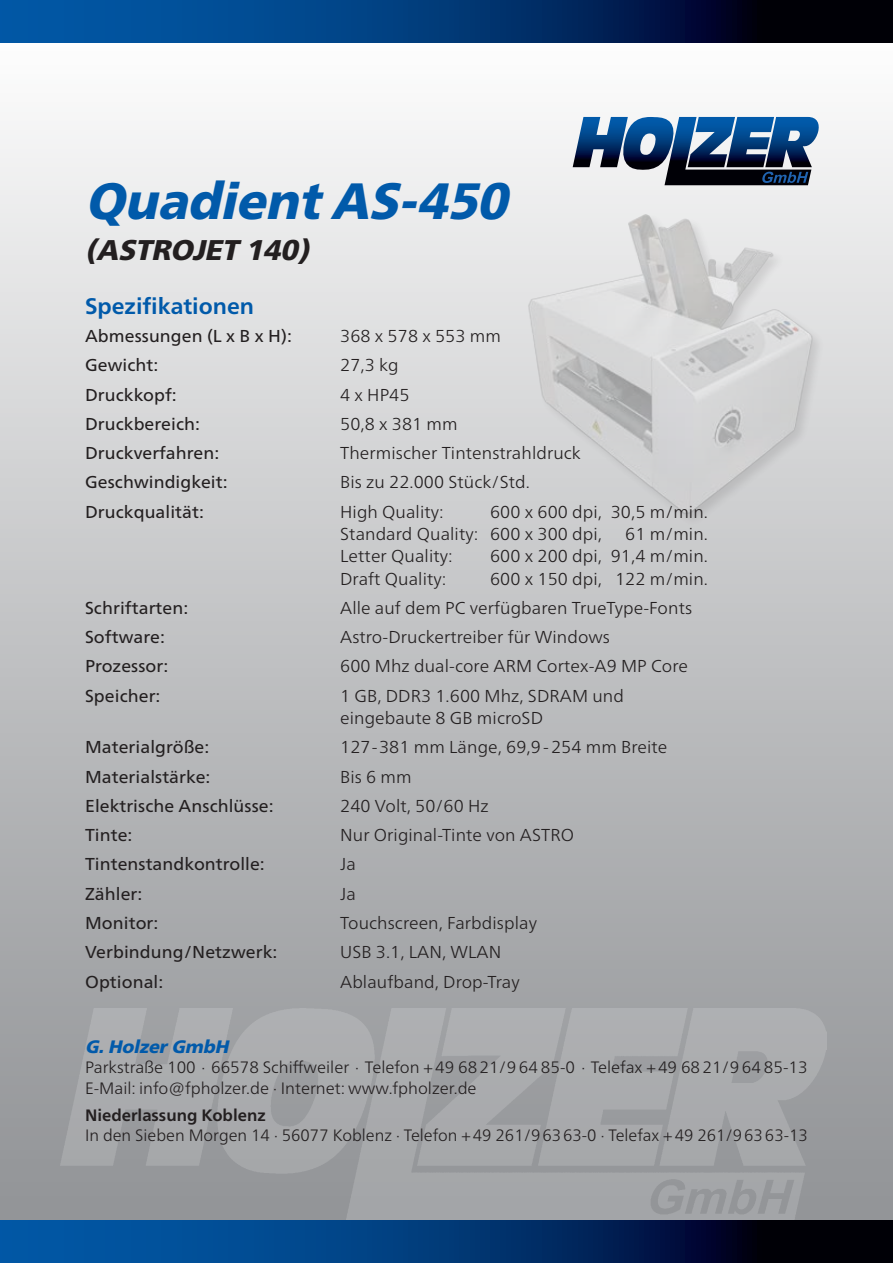
<style>
.page{position:relative;width:893px;height:1263px;background:#fff}
.page>*{position:absolute;margin:0;border:0;box-sizing:border-box;transform-origin:0 0}
.t1{font:italic 900 51px "Frutiger Neue LTW1 G";color:#015aaa}
.t2{font:italic 900 28.5px "Frutiger Neue LTW1 G";color:#231f20}
.t3{font:700 22.5px "Frutiger Neue LTW1 G";color:#015aaa}
.t4{font:italic 900 18px "Frutiger Neue LTW1 G";color:#015aaa}
.t5{font:300 17.25px/22.4px "Frutiger Neue LTW1 G";letter-spacing:.005em;color:#231f20}
.t6{font:17.25px "Frutiger Neue LTW1 G";letter-spacing:.005em;color:#231f20}
.t7{font:300 16.5px/20.5px "Frutiger Neue LTW1 G";color:#231f20}
.t8{font:700 16.5px "Frutiger Neue LTW1 G";color:#231f20}
</style>
<div class="page">
<div style="left:0;top:41px;width:893px;height:1183px;background:linear-gradient(to bottom,#fafafb,#8d8f92)"></div>
<svg style="left:573px;top:117px;width:247px;height:68px"></svg>
<img style="left:61px;top:1008px;width:765px;height:212px">
<svg style="left:0;top:0;width:893px;height:43px;background:#003066"></svg>
<div style="left:527px;top:213px;width:298px;height:314px;background:#231f20;opacity:.4"></div>
<img style="left:520px;top:214px;width:300px;height:305px">
<svg style="left:0;top:1220px;width:893px;height:43px;background:#003066"></svg>
<h1 class="t1" style="left:85px;top:163px;width:438px">QuadientAS-450</h1>
<h2 class="t2" style="left:85px;top:229px;width:233px">(ASTROJET 140)</h2>
<h3 class="t3" style="left:85px;top:290px;width:171px">Spezifikationen</h3>
<p class="t6" style="left:85px;top:323px;width:208px">Abmessungen (L x B x H):</p>
<p class="t5" style="left:340px;top:323px;width:162px">368 x 578 x 553 mm</p>
<p class="t6" style="left:85px;top:352px;width:75px">Gewicht:</p>
<p class="t5" style="left:340px;top:353px;width:60px">27,3 kg</p>
<p class="t6" style="left:85px;top:382px;width:93px">Druckkopf:</p>
<p class="t5" style="left:340px;top:382px;width:71px">4 x HP45</p>
<p class="t6" style="left:85px;top:411px;width:116px">Druckbereich:</p>
<p class="t5" style="left:340px;top:411px;width:119px">50,8 x 381 mm</p>
<p class="t6" style="left:85px;top:440px;width:136px">Druckverfahren:</p>
<p class="t5" style="left:340px;top:441px;width:242px">Thermischer Tintenstrahldruck</p>
<p class="t6" style="left:85px;top:470px;width:144px">Geschwindigkeit:</p>
<p class="t5" style="left:340px;top:470px;width:191px">Bis zu 22.000 Stück/Std.</p>
<p class="t6" style="left:85px;top:499px;width:120px">Druckqualität:</p>
<p class="t5" style="left:340px;top:499px;width:105px">High Quality:</p>
<p class="t5" style="left:340px;top:499px;width:369px;text-indent:150px">600 x 600 dpi, 30,5 m/min.<br>Standard Quality: 600 x 300 dpi,</p>
<p class="t5" style="left:625px;top:521px;width:84px">61 m/min.</p>
<p class="t5" style="left:340px;top:544px;width:114px">Letter Quality:</p>
<p class="t5" style="left:490px;top:544px;width:219px">600 x 200 dpi, 91,4 m/min.</p>
<p class="t5" style="left:340px;top:566px;width:108px">Draft Quality:</p>
<p class="t5" style="left:490px;top:566px;width:219px">600 x 150 dpi, 122 m/min.</p>
<p class="t6" style="left:85px;top:595px;width:105px">Schriftarten:</p>
<p class="t5" style="left:340px;top:595px;width:353px">Alle auf dem PC verfügbaren TrueType-Fonts</p>
<p class="t6" style="left:85px;top:624px;width:81px">Software:</p>
<p class="t5" style="left:340px;top:625px;width:271px">Astro-Druckertreiber für Windows</p>
<p class="t6" style="left:85px;top:654px;width:85px">Prozessor:</p>
<p class="t5" style="left:340px;top:654px;width:349px">600 Mhz dual-core ARM Cortex-A9 MP Core</p>
<p class="t6" style="left:85px;top:683px;width:77px">Speicher:</p>
<p class="t5" style="left:340px;top:683px;width:285px">1 GB, DDR3 1.600 Mhz, SDRAM und eingebaute 8 GB microSD</p>
<p class="t6" style="left:85px;top:734px;width:126px">Materialgröße:</p>
<p class="t5" style="left:340px;top:735px;width:329px">127-381 mm Länge, 69,9 - 254 mm Breite</p>
<p class="t6" style="left:85px;top:764px;width:127px">Materialstärke:</p>
<p class="t5" style="left:340px;top:764px;width:73px">Bis 6 mm</p>
<p class="t6" style="left:85px;top:793px;width:190px">Elektrische Anschlüsse:</p>
<p class="t5" style="left:340px;top:793px;width:150px">240 Volt, 50/60 Hz</p>
<p class="t6" style="left:85px;top:822px;width:49px">Tinte:</p>
<p class="t5" style="left:340px;top:823px;width:235px">Nur Original-Tinte von ASTRO</p>
<p class="t6" style="left:85px;top:852px;width:181px">Tintenstandkontrolle:</p>
<p class="t5" style="left:340px;top:852px;width:17px">Ja</p>
<p class="t6" style="left:85px;top:881px;width:59px">Zähler:</p>
<p class="t5" style="left:340px;top:881px;width:17px">Ja</p>
<p class="t6" style="left:85px;top:910px;width:75px">Monitor:</p>
<p class="t5" style="left:340px;top:911px;width:198px">Touchscreen, Farbdisplay</p>
<p class="t6" style="left:85px;top:939px;width:194px">Verbindung/Netzwerk:</p>
<p class="t5" style="left:340px;top:940px;width:163px">USB 3.1, LAN, WLAN</p>
<p class="t6" style="left:85px;top:969px;width:80px">Optional:</p>
<p class="t5" style="left:340px;top:969px;width:181px">Ablaufband, Drop-Tray</p>
<p class="t4" style="left:85px;top:1033px;width:150px">G.HolzerGmbH</p>
<p class="t7" style="left:85px;top:1056px;width:724px">Parkstraße 100 · 66578 Schiffweiler · Telefon + 49 68 21/9 64 85-0 · Telefax + 49 68 21/9 64 85-13<br>E-Mail: info@fpholzer.de · Internet: www.fpholzer.de</p>
<p class="t8" style="left:85px;top:1103px;width:182px">Niederlassung Koblenz</p>
<p class="t7" style="left:85px;top:1124px;width:724px">In den Sieben Morgen 14 · 56077 Koblenz · Telefon + 49 261/9 63 63-0 · Telefax + 49 261/9 63 63-13</p>
</div>
